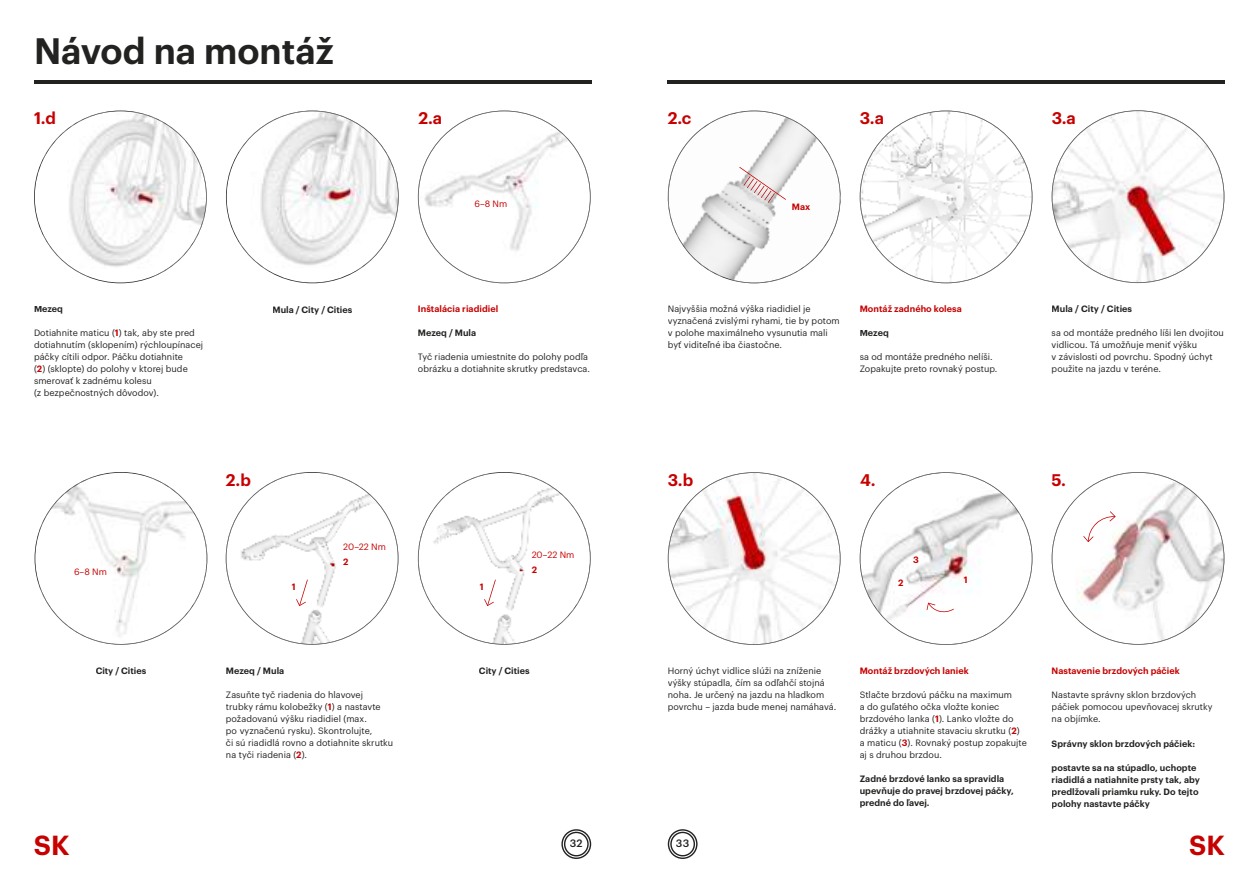
<style>
.page{position:relative;width:1259px;height:893px;background:#fff}
.page>*{position:absolute;margin:0;border:0;box-sizing:border-box;transform-origin:0 0}
.t1{font:600 36px "Graphik";color:#222221}
.t2{font:600 27px "Graphik";color:#c70000}
.t3{font:600 16.5px "Graphik";color:#c70000}
.t4{font:500 10.5px "Graphik";color:#222221}
.t5{font:9px/12px "Graphik";letter-spacing:.005em;color:#222221}
.t6{font:600 9px/12px "Graphik";letter-spacing:.005em;color:#222221}
.t7{font:600 9px "Graphik";letter-spacing:.005em;color:#c70000}
.t8{font:9px "Graphik";color:#c70000}
.s1{font-weight:600;color:#c70000}
</style>
<div class="page">
<svg style="left:561px;top:829px;width:30px;height:30px"></svg>
<svg style="left:668px;top:829px;width:29px;height:30px"></svg>
<hr style="left:34px;top:81px;width:557px;height:3px;background:#222221">
<img style="left:860px;top:111px;width:172px;height:172px">
<img style="left:1052px;top:111px;width:172px;height:172px">
<svg style="left:668px;top:472px;width:172px;height:173px"></svg>
<hr style="left:668px;top:80px;width:557px;height:3px;background:#222221">
<svg style="left:667px;top:111px;width:174px;height:172px"></svg>
<svg style="left:1051px;top:472px;width:173px;height:173px"></svg>
<svg style="left:859px;top:472px;width:173px;height:173px"></svg>
<svg style="left:35px;top:472px;width:163px;height:173px"></svg>
<img style="left:44px;top:477px;width:153px;height:42px">
<img style="left:41px;top:519px;width:41px;height:116px">
<img style="left:165px;top:519px;width:42px;height:113px">
<img style="left:82px;top:631px;width:84px;height:13px">
<img style="left:418px;top:111px;width:172px;height:172px">
<svg style="left:34px;top:111px;width:173px;height:172px"></svg>
<img style="left:46px;top:112px;width:148px;height:41px">
<img style="left:43px;top:153px;width:41px;height:122px">
<img style="left:165px;top:153px;width:41px;height:117px">
<img style="left:84px;top:270px;width:82px;height:6px">
<svg style="left:226px;top:151px;width:173px;height:132px"></svg>
<img style="left:239px;top:111px;width:153px;height:53px">
<img style="left:356px;top:164px;width:42px;height:107px">
<img style="left:239px;top:242px;width:30px;height:29px">
<svg style="left:226px;top:472px;width:172px;height:173px"></svg>
<svg style="left:418px;top:472px;width:172px;height:173px"></svg>
<h1 class="t1" style="left:34px;top:31px;width:301px">Návod na montáž</h1>
<h3 class="t3" style="left:34px;top:109px;width:23px">1.d</h3>
<h3 class="t3" style="left:418px;top:109px;width:25px">2.a</h3>
<h3 class="t3" style="left:668px;top:109px;width:25px">2.c</h3>
<h3 class="t3" style="left:859px;top:109px;width:26px">3.a</h3>
<h3 class="t3" style="left:1051px;top:109px;width:26px">3.a</h3>
<p class="t8" style="left:474px;top:198px;width:34px">6–8 Nm</p>
<p class="t7" style="left:792px;top:202px;width:20px">Max</p>
<p class="t6" style="left:34px;top:303px;width:31px">Mezeq</p>
<p class="t5" style="left:34px;top:327px;width:171px">Dotiahnite maticu (<span class="s1">1</span>) tak, aby ste pred dotiahnutím (sklopením) rýchloupínacej páčky cítili odpor. Páčku dotiahnite<br>(<span class="s1">2</span>) (sklopte) do polohy v ktorej bude smerovať k zadnému kolesu<br>(z bezpečnostných dôvodov).</p>
<p class="t6" style="left:272px;top:303px;width:81px">Mula / City / Cities</p>
<p class="t7" style="left:418px;top:304px;width:82px">Inštalácia riadidiel</p>
<p class="t6" style="left:418px;top:327px;width:60px">Mezeq / Mula</p>
<p class="t5" style="left:418px;top:351px;width:174px">Tyč riadenia umiestnite do polohy podľa obrázku a dotiahnite skrutky predstavca.</p>
<p class="t5" style="left:668px;top:303px;width:173px">Najvyššia možná výška riadidiel je vyznačená zvislými ryhami, tie by potom v polohe maximálneho vysunutia mali byť viditeľné iba čiastočne.</p>
<p class="t7" style="left:859px;top:304px;width:104px">Montáž zadného kolesa</p>
<p class="t6" style="left:859px;top:327px;width:31px">Mezeq</p>
<p class="t5" style="left:859px;top:351px;width:139px">sa od montáže predného nelíši.<br>Zopakujte preto rovnaký postup.</p>
<p class="t6" style="left:1051px;top:303px;width:82px">Mula / City / Cities</p>
<p class="t5" style="left:1051px;top:327px;width:174px">sa od montáže predného líši len dvojitou vidlicou. Tá umožňuje meniť výšku<br>v závislosti od povrchu. Spodný úchyt použite na jazdu v teréne.</p>
<h3 class="t3" style="left:226px;top:471px;width:27px">2.b</h3>
<h3 class="t3" style="left:668px;top:471px;width:27px">3.b</h3>
<h3 class="t3" style="left:1051px;top:471px;width:16px">5.</h3>
<h3 class="t3" style="left:860px;top:471px;width:17px">4.</h3>
<p class="t8" style="left:74px;top:566px;width:34px">6–8 Nm</p>
<p class="t8" style="left:343px;top:541px;width:44px">20–22 Nm</p>
<p class="t7" style="left:343px;top:557px;width:7px">2</p>
<p class="t7" style="left:292px;top:582px;width:5px">1</p>
<p class="t7" style="left:480px;top:582px;width:5px">1</p>
<p class="t8" style="left:531px;top:549px;width:44px">20–22 Nm</p>
<p class="t7" style="left:532px;top:565px;width:7px">2</p>
<p class="t7" style="left:898px;top:578px;width:7px">2</p>
<p class="t7" style="left:913px;top:555px;width:7px">3</p>
<p class="t7" style="left:964px;top:575px;width:5px">1</p>
<p class="t6" style="left:226px;top:665px;width:60px">Mezeq / Mula</p>
<p class="t5" style="left:226px;top:688px;width:169px">Zasuňte tyč riadenia do hlavovej<br>trubky rámu kolobežky (<span class="s1">1</span>) a nastavte požadovanú výšku riadidiel (max.<br>po vyznačenú rysku). Skontrolujte,<br>či sú riadidlá rovno a dotiahnite skrutku na tyči riadenia (<span class="s1">2</span>).</p>
<p class="t6" style="left:96px;top:665px;width:52px">City / Cities</p>
<p class="t6" style="left:479px;top:665px;width:52px">City / Cities</p>
<p class="t5" style="left:668px;top:665px;width:170px">Horný úchyt vidlice slúži na zníženie výšky stúpadla, čím sa odľahčí stojná noha. Je určený na jazdu na hladkom povrchu – jazda bude menej namáhavá.</p>
<p class="t7" style="left:859px;top:666px;width:110px">Montáž brzdových laniek</p>
<p class="t5" style="left:859px;top:689px;width:169px">Stlačte brzdovú páčku na maximum<br>a do guľatého očka vložte koniec brzdového lanka (<span class="s1">1</span>). Lanko vložte do drážky a utiahnite stavaciu skrutku (<span class="s1">2</span>)<br>a maticu (<span class="s1">3</span>). Rovnaký postup zopakujte aj s druhou brzdou.</p>
<p class="t6" style="left:859px;top:773px;width:156px">Zadné brzdové lanko sa spravidla upevňuje do pravej brzdovej páčky, predné do ľavej.</p>
<p class="t7" style="left:1051px;top:666px;width:130px">Nastavenie brzdových páčiek</p>
<p class="t5" style="left:1051px;top:688px;width:162px">Nastavte správny sklon brzdových páčiek pomocou upevňovacej skrutky na objímke.</p>
<p class="t6" style="left:1051px;top:738px;width:145px">Správny sklon brzdových páčiek:</p>
<p class="t6" style="left:1051px;top:762px;width:150px">postavte sa na stúpadlo, uchopte riadidlá a natiahnite prsty tak, aby predlžovali priamku ruky. Do tejto polohy nastavte páčky</p>
<h2 class="t2" style="left:34px;top:831px;width:37px">SK</h2>
<p class="t4" style="left:570px;top:837px;width:14px">32</p>
<p class="t4" style="left:676px;top:837px;width:15px">33</p>
<h2 class="t2" style="left:1189px;top:831px;width:37px">SK</h2>
</div>
